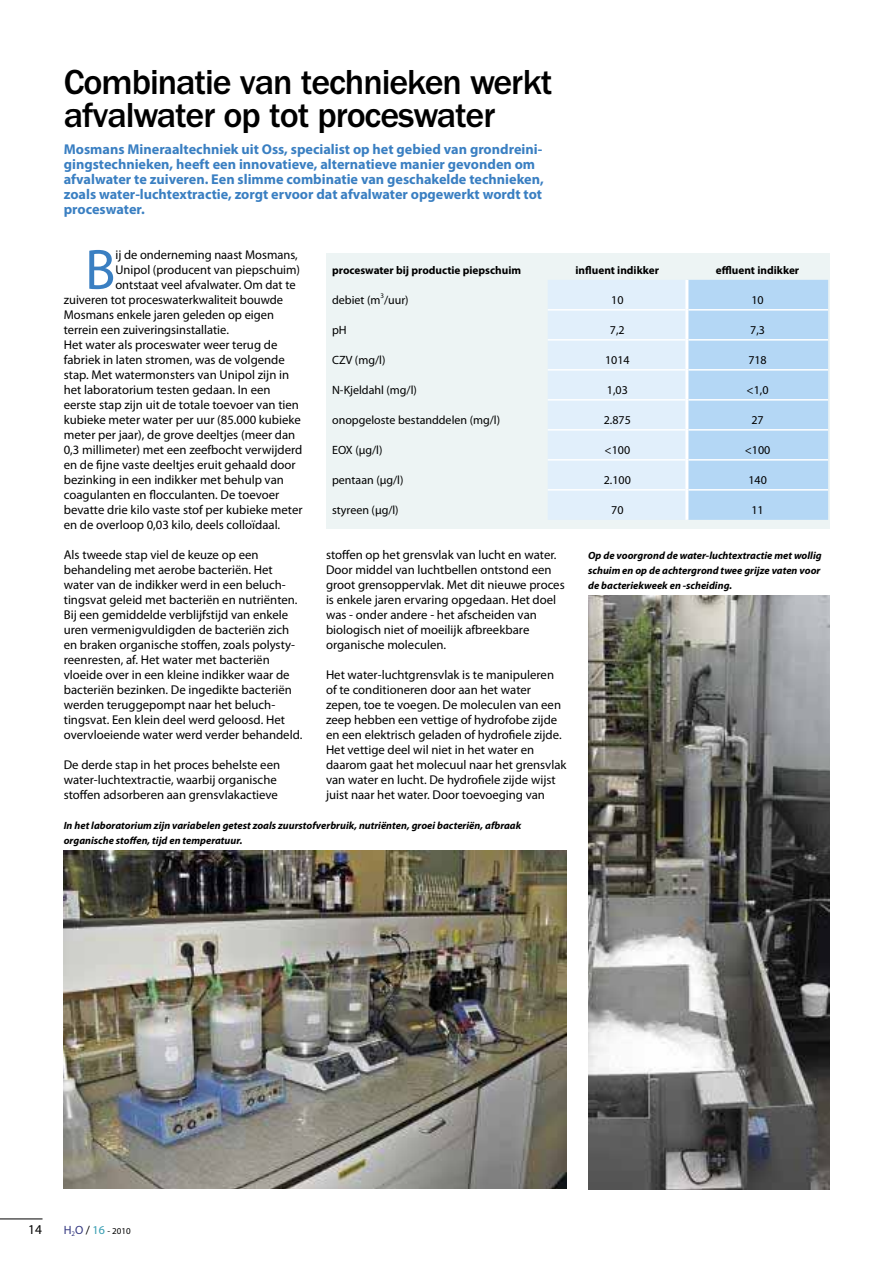
<style>
.page{position:relative;width:893px;height:1263px;background:#fff}
.page>*{position:absolute;margin:0;border:0;box-sizing:border-box;transform-origin:0 0}
.t1{font:57.3px "Myriad Pro";color:#3a7fc2}
.t2{font:500 36px/33px "ITC Franklin Gothic Std";letter-spacing:-.03em;color:#000}
.t3{font:700 14.25px/15px "Myriad Pro";color:#3a7fc2}
.t4{font:13.5px "Myriad Pro";color:#000}
.t5{font:12.75px/15px "Myriad Pro";color:#000}
.t6{font:12px "Myriad Pro";color:#000}
.t7{font:700 11.25px "Myriad Pro";color:#000}
.t8{font:italic 700 10.5px/15px "Myriad Pro";color:#000}
.t9{font:9px "Myriad Pro";color:#000}
.s1{font-size:12px;color:#353981}
.s2{font-size:12px}
.s3{font-size:12px;color:#349cb1}
</style>
<div class="page">
<hr style="left:0;top:1219px;width:43px;height:1px;background:#000">
<div style="left:326px;top:253px;width:503px;height:276px;background:#edf4f4"></div>
<svg style="left:548px;top:280px;width:280px;height:240px"></svg>
<hr style="left:548px;top:309px;width:137px;height:2px;background:#fff">
<hr style="left:688px;top:309px;width:140px;height:2px;background:#fff">
<hr style="left:548px;top:339px;width:137px;height:2px;background:#fff">
<hr style="left:688px;top:339px;width:140px;height:2px;background:#fff">
<hr style="left:548px;top:369px;width:137px;height:2px;background:#fff">
<hr style="left:688px;top:369px;width:140px;height:2px;background:#fff">
<hr style="left:548px;top:399px;width:137px;height:2px;background:#fff">
<hr style="left:688px;top:399px;width:140px;height:2px;background:#fff">
<hr style="left:548px;top:429px;width:137px;height:2px;background:#fff">
<hr style="left:688px;top:429px;width:140px;height:2px;background:#fff">
<hr style="left:548px;top:459px;width:137px;height:2px;background:#fff">
<hr style="left:688px;top:459px;width:140px;height:2px;background:#fff">
<hr style="left:548px;top:489px;width:137px;height:2px;background:#fff">
<hr style="left:688px;top:489px;width:140px;height:2px;background:#fff">
<hr style="left:685px;top:280px;width:3px;height:30px;background:#fff">
<hr style="left:685px;top:310px;width:3px;height:30px;background:#fff">
<hr style="left:685px;top:340px;width:3px;height:30px;background:#fff">
<hr style="left:685px;top:370px;width:3px;height:30px;background:#fff">
<hr style="left:685px;top:400px;width:3px;height:30px;background:#fff">
<hr style="left:685px;top:430px;width:3px;height:30px;background:#fff">
<hr style="left:685px;top:460px;width:3px;height:30px;background:#fff">
<hr style="left:685px;top:490px;width:3px;height:30px;background:#fff">
<img style="left:64px;top:851px;width:503px;height:338px">
<img style="left:588px;top:596px;width:241px;height:593px">
<h2 class="t2" style="left:64px;top:69px;width:490px">Combinatie van technieken werkt afvalwater op tot proceswater</h2>
<p class="t3" style="left:64px;top:143px;width:481px">Mosmans Mineraaltechniek uit Oss, specialist op het gebied van grondreini&shy;gingstechnieken, heeft een innovatieve, alternatieve manier gevonden om afvalwater te zuiveren. Een slimme combinatie van geschakelde technieken, zoals water-luchtextractie, zorgt ervoor dat afvalwater opgewerkt wordt tot proceswater.</p>
<h1 class="t1" style="left:85px;top:248px;width:32px">B</h1>
<p class="t5" style="left:115px;top:248px;width:184px">ij de onderneming naast Mosmans,</p>
<p class="t5" style="left:115px;top:263px;width:186px">Unipol (producent van piepschuim)</p>
<p class="t5" style="left:115px;top:278px;width:182px">ontstaat veel afvalwater. Om dat te</p>
<p class="t5" style="left:64px;top:293px;width:221px">zuiveren tot proceswaterkwaliteit bouwde</p>
<p class="t5" style="left:64px;top:308px;width:212px">Mosmans enkele jaren geleden op eigen</p>
<p class="t5" style="left:64px;top:323px;width:167px">terrein een zuiveringsinstallatie.</p>
<p class="t5" style="left:64px;top:338px;width:215px">Het water als proceswater weer terug de</p>
<p class="t5" style="left:64px;top:353px;width:223px">fabriek in laten stromen, was de volgende</p>
<p class="t5" style="left:64px;top:368px;width:227px">stap. Met watermonsters van Unipol zijn in</p>
<p class="t5" style="left:64px;top:383px;width:208px">het laboratorium testen gedaan. In een</p>
<p class="t5" style="left:64px;top:398px;width:237px">eerste stap zijn uit de totale toevoer van tien</p>
<p class="t5" style="left:64px;top:413px;width:239px">kubieke meter water per uur (85.000 kubieke</p>
<p class="t5" style="left:64px;top:428px;width:233px">meter per jaar), de grove deeltjes (meer dan</p>
<p class="t5" style="left:64px;top:443px;width:240px">0,3 millimeter) met een zeefbocht verwijderd</p>
<p class="t5" style="left:64px;top:458px;width:233px">en de fijne vaste deeltjes eruit gehaald door</p>
<p class="t5" style="left:64px;top:473px;width:222px">bezinking in een indikker met behulp van</p>
<p class="t5" style="left:64px;top:488px;width:217px">coagulanten en flocculanten. De toevoer</p>
<p class="t5" style="left:64px;top:503px;width:240px">bevatte drie kilo vaste stof per kubieke meter</p>
<p class="t5" style="left:64px;top:518px;width:218px">en de overloop 0,03 kilo, deels colloïdaal.</p>
<p class="t5" style="left:64px;top:548px;width:240px">Als tweede stap viel de keuze op een behandeling met aerobe bacteriën. Het water van de indikker werd in een beluch&shy;tingsvat geleid met bacteriën en nutriënten.<br>Bij een gemiddelde verblijfstijd van enkele uren vermenigvuldigden de bacteriën zich en braken organische stoffen, zoals polysty&shy;reenresten, af. Het water met bacteriën vloeide over in een kleine indikker waar de bacteriën bezinken. De ingedikte bacteriën werden teruggepompt naar het beluch&shy;tingsvat. Een klein deel werd geloosd. Het overvloeiende water werd verder behandeld.</p>
<p class="t5" style="left:64px;top:758px;width:218px">De derde stap in het proces behelste een water-luchtextractie, waarbij organische stoffen adsorberen aan grensvlakactieve</p>
<p class="t7" style="left:332px;top:266px;width:191px">proceswater bij productie piepschuim</p>
<p class="t7" style="left:576px;top:266px;width:85px">influent indikker</p>
<p class="t7" style="left:716px;top:266px;width:85px">effluent indikker</p>
<p class="t6" style="left:332px;top:295px;width:78px">debiet (m<sup>3</sup>/uur)</p>
<p class="t6" style="left:611px;top:295px;width:14px">10</p>
<p class="t6" style="left:751px;top:295px;width:14px">10</p>
<p class="t6" style="left:332px;top:325px;width:16px">pH</p>
<p class="t6" style="left:610px;top:325px;width:16px">7,2</p>
<p class="t6" style="left:750px;top:325px;width:16px">7,3</p>
<p class="t6" style="left:332px;top:355px;width:55px">CZV (mg/l)</p>
<p class="t6" style="left:605px;top:355px;width:26px">1014</p>
<p class="t6" style="left:748px;top:355px;width:20px">718</p>
<p class="t6" style="left:332px;top:385px;width:86px">N-Kjeldahl (mg/l)</p>
<p class="t6" style="left:607px;top:385px;width:22px">1,03</p>
<p class="t6" style="left:747px;top:385px;width:23px">&lt;1,0</p>
<p class="t6" style="left:332px;top:415px;width:170px">onopgeloste bestanddelen (mg/l)</p>
<p class="t6" style="left:604px;top:415px;width:29px">2.875</p>
<p class="t6" style="left:751px;top:415px;width:14px">27</p>
<p class="t6" style="left:332px;top:445px;width:52px">EOX (μg/l)</p>
<p class="t6" style="left:604px;top:445px;width:27px">&lt;100</p>
<p class="t6" style="left:745px;top:445px;width:27px">&lt;100</p>
<p class="t6" style="left:332px;top:475px;width:73px">pentaan (μg/l)</p>
<p class="t6" style="left:604px;top:475px;width:29px">2.100</p>
<p class="t6" style="left:748px;top:475px;width:20px">140</p>
<p class="t6" style="left:332px;top:505px;width:68px">styreen (μg/l)</p>
<p class="t6" style="left:611px;top:505px;width:14px">70</p>
<p class="t6" style="left:751px;top:505px;width:14px">11</p>
<p class="t5" style="left:326px;top:548px;width:240px">stoffen op het grensvlak van lucht en water.<br>Door middel van luchtbellen ontstond een groot grensoppervlak. Met dit nieuwe proces is enkele jaren ervaring opgedaan. Het doel was - onder andere - het afscheiden van biologisch niet of moeilijk afbreekbare organische moleculen.</p>
<p class="t5" style="left:326px;top:668px;width:242px">Het water-luchtgrensvlak is te manipuleren of te conditioneren door aan het water zepen, toe te voegen. De moleculen van een zeep hebben een vettige of hydrofobe zijde en een elektrisch geladen of hydrofiele zijde.<br>Het vettige deel wil niet in het water en daarom gaat het molecuul naar het grensvlak van water en lucht. De hydrofiele zijde wijst juist naar het water. Door toevoeging van</p>
<p class="t8" style="left:588px;top:549px;width:235px;text-align:justify">Op de voorgrond de water-luchtextractie met wollig schuim en op de achtergrond twee grijze vaten voor de bacteriekweek en -scheiding.</p>
<p class="t8" style="left:64px;top:819px;width:459px">In het laboratorium zijn variabelen getest zoals zuurstofverbruik, nutriënten, groei bacteriën, afbraak organische stoffen, tijd en temperatuur.</p>
<p class="t4" style="left:28px;top:1224px;width:15px">14</p>
<p class="t9" style="left:64px;top:1227px;width:68px"><span class="s1">H</span><sub>2</sub><span class="s1">O</span> <span class="s2">/</span> <span class="s3">16</span> - 2010</p>
</div>
